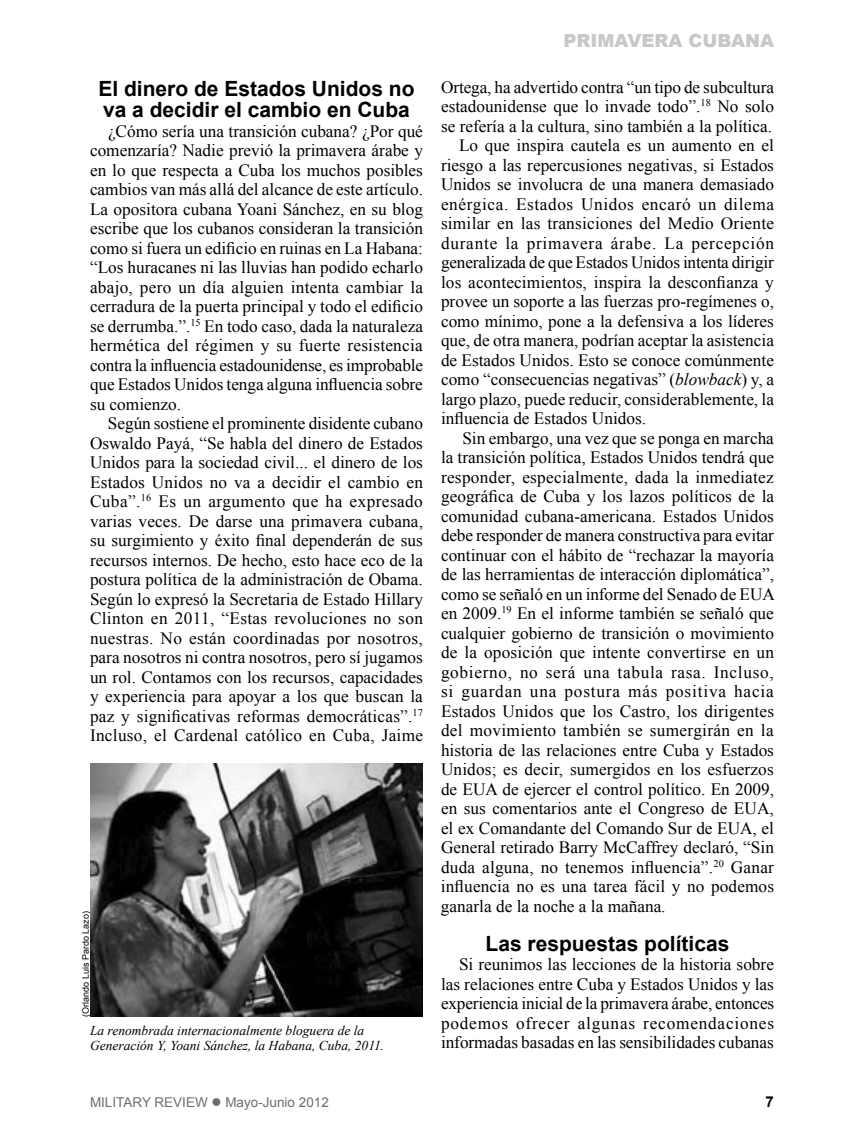
<style>
.page{position:relative;width:864px;height:1134px;background:#fff}
.page>*{position:absolute;margin:0;border:0;box-sizing:border-box;transform-origin:0 0}
.t1{font:700 21px/21px "Arial";color:#000}
.t2{font:900 18px "Arial";color:#c6c8ca}
.t3{font:17.25px/19.5px "Times New Roman";color:#000;text-align:justify}
.t4{font:17.25px "Times New Roman";letter-spacing:.045em;color:#000}
.t5{font:17.25px "Times New Roman";letter-spacing:.04em;color:#000}
.t6{font:17.25px "Times New Roman";letter-spacing:.035em;color:#000}
.t7{font:17.25px "Times New Roman";letter-spacing:.02em;color:#000}
.t8{font:700 15px "Arial";color:#000}
.t9{font:italic 13.5px/14.2px "Times New Roman";color:#000}
.t10{font:13.5px "Arial";color:#6d6e71}
.t11{font:9px "Arial";color:#000}
.s1{font-style:italic}
</style>
<div class="page">
<img style="left:90px;top:764px;width:333px;height:253px">
<p class="t1" style="left:98px;top:79px;width:318px">El dinero de Estados Unidos no va a decidir el cambio en Cuba</p>
<p class="t3" style="left:90px;top:121px;width:335px;text-indent:18px">¿Cómo sería una transición cubana? ¿Por qué comenzaría? Nadie previó la primavera árabe y en lo que respecta a Cuba los muchos posibles cambios van más allá del alcance de este artículo.<br>La opositora cubana Yoani Sánchez, en su blog escribe que los cubanos consideran la transición como si fuera un edificio en ruinas en La Habana: “Los huracanes ni las lluvias han podido echarlo abajo, pero un día alguien intenta cambiar la cerradura de la puerta principal y todo el edificio se derrumba.”.<sup>15</sup> En todo caso, dada la naturaleza hermética del régimen y su fuerte resistencia contra la influencia estadounidense, es improbable que Estados Unidos tenga alguna influencia sobre su comienzo.</p>
<p class="t3" style="left:90px;top:413px;width:335px;text-indent:18px">Según sostiene el prominente disidente cubano Oswaldo Payá, “Se habla del dinero de Estados Unidos para la sociedad civil... el dinero de los Estados Unidos no va a decidir el cambio en Cuba”.<sup>16</sup> Es un argumento que ha expresado varias veces. De darse una primavera cubana, su surgimiento y éxito final dependerán de sus recursos internos. De hecho, esto hace eco de la postura política de la administración de Obama.<br>Según lo expresó la Secretaria de Estado Hillary Clinton en 2011, “Estas revoluciones no son nuestras. No están coordinadas por nosotros, para nosotros ni contra nosotros, pero sí jugamos un rol. Contamos con los recursos, capacidades y experiencia para apoyar a los que buscan la paz y significativas reformas democráticas”.<sup>17<br></sup>Incluso, el Cardenal católico en Cuba, Jaime</p>
<p class="t11" style="left:80px;top:1017px;width:107px;rotate:-90deg">(Orlando Luis Pardo Lazo)</p>
<p class="t9" style="left:90px;top:1023px;width:296px">La renombrada internacionalmente bloguera de la<br>Generación Y, Yoani Sánchez, la Habana, Cuba, 2011.</p>
<p class="t2" style="left:563px;top:27px;width:212px">PRIMAVERA CUBANA</p>
<p class="t3" style="left:441px;top:77px;width:335px">Ortega, ha advertido contra “un tipo de subcultura</p>
<p class="t3" style="left:441px;top:97px;width:334px">estadounidense que lo invade todo”.<sup>18</sup> No solo</p>
<p class="t3" style="left:441px;top:116px;width:333px">se refería a la cultura, sino también a la política.</p>
<p class="t3" style="left:459px;top:136px;width:316px">Lo que inspira cautela es un aumento en el</p>
<p class="t3" style="left:441px;top:155px;width:334px">riesgo a las repercusiones negativas, si Estados</p>
<p class="t3" style="left:441px;top:175px;width:335px">Unidos se involucra de una manera demasiado</p>
<p class="t6" style="left:441px;top:193px;width:335px">enérgica. Estados Unidos encaró un dilema</p>
<p class="t3" style="left:441px;top:214px;width:335px">similar en las transiciones del Medio Oriente</p>
<p class="t4" style="left:441px;top:232px;width:335px">durante la primavera árabe. La percepción</p>
<p class="t3" style="left:441px;top:253px;width:334px">generalizada de que Estados Unidos intenta dirigir</p>
<p class="t3" style="left:441px;top:272px;width:334px">los acontecimientos, inspira la desconfianza y</p>
<p class="t3" style="left:441px;top:292px;width:335px">provee un soporte a las fuerzas pro-regímenes o,</p>
<p class="t3" style="left:441px;top:311px;width:335px">como mínimo, pone a la defensiva a los líderes</p>
<p class="t3" style="left:441px;top:331px;width:335px">que, de otra manera, podrían aceptar la asistencia</p>
<p class="t3" style="left:441px;top:350px;width:335px">de Estados Unidos. Esto se conoce comúnmente</p>
<p class="t3" style="left:441px;top:370px;width:335px">como “consecuencias negativas” (<span class="s1">blowback</span>) y, a</p>
<p class="t3" style="left:441px;top:389px;width:335px">largo plazo, puede reducir, considerablemente, la</p>
<p class="t3" style="left:441px;top:409px;width:207px">influencia de Estados Unidos.</p>
<p class="t3" style="left:462px;top:428px;width:313px">Sin embargo, una vez que se ponga en marcha</p>
<p class="t3" style="left:441px;top:448px;width:334px">la transición política, Estados Unidos tendrá que</p>
<p class="t3" style="left:441px;top:467px;width:334px">responder, especialmente, dada la inmediatez</p>
<p class="t3" style="left:441px;top:487px;width:335px">geográfica de Cuba y los lazos políticos de la</p>
<p class="t3" style="left:441px;top:506px;width:334px">comunidad cubana-americana. Estados Unidos</p>
<p class="t3" style="left:441px;top:526px;width:334px">debe responder de manera constructiva para evitar</p>
<p class="t3" style="left:441px;top:545px;width:334px">continuar con el hábito de “rechazar la mayoría</p>
<p class="t3" style="left:441px;top:564px;width:335px">de las herramientas de interacción diplomática”,</p>
<p class="t3" style="left:441px;top:584px;width:335px">como se señaló en un informe del Senado de EUA</p>
<p class="t3" style="left:441px;top:604px;width:334px">en 2009.<sup>19</sup> En el informe también se señaló que</p>
<p class="t3" style="left:441px;top:623px;width:335px">cualquier gobierno de transición o movimiento</p>
<p class="t3" style="left:441px;top:643px;width:335px">de la oposición que intente convertirse en un</p>
<p class="t5" style="left:441px;top:661px;width:334px">gobierno, no será una tabula rasa. Incluso,</p>
<p class="t4" style="left:441px;top:680px;width:334px">si guardan una postura más positiva hacia</p>
<p class="t3" style="left:441px;top:701px;width:335px">Estados Unidos que los Castro, los dirigentes</p>
<p class="t7" style="left:441px;top:719px;width:334px">del movimiento también se sumergirán en la</p>
<p class="t3" style="left:441px;top:740px;width:335px">historia de las relaciones entre Cuba y Estados</p>
<p class="t3" style="left:441px;top:760px;width:334px">Unidos; es decir, sumergidos en los esfuerzos</p>
<p class="t3" style="left:441px;top:779px;width:334px">de EUA de ejercer el control político. En 2009,</p>
<p class="t3" style="left:441px;top:799px;width:334px">en sus comentarios ante el Congreso de EUA,</p>
<p class="t3" style="left:441px;top:818px;width:334px">el ex Comandante del Comando Sur de EUA, el</p>
<p class="t3" style="left:441px;top:838px;width:334px">General retirado Barry McCaffrey declaró, “Sin</p>
<p class="t3" style="left:441px;top:857px;width:334px">duda alguna, no tenemos influencia”.<sup>20</sup> Ganar</p>
<p class="t3" style="left:441px;top:877px;width:335px">influencia no es una tarea fácil y no podemos</p>
<p class="t3" style="left:441px;top:896px;width:226px">ganarla de la noche a la mañana.</p>
<p class="t1" style="left:486px;top:934px;width:245px">Las respuestas políticas</p>
<p class="t3" style="left:441px;top:955px;width:335px;text-indent:18px">Si reunimos las lecciones de la historia sobre las relaciones entre Cuba y Estados Unidos y las experiencia inicial de la primavera árabe, entonces podemos ofrecer algunas recomendaciones informadas basadas en las sensibilidades cubanas</p>
<p class="t10" style="left:90px;top:1093px;width:240px">MILITARY REVIEW ● Mayo-Junio 2012</p>
<p class="t8" style="left:766px;top:1092px;width:10px">7</p>
</div>
